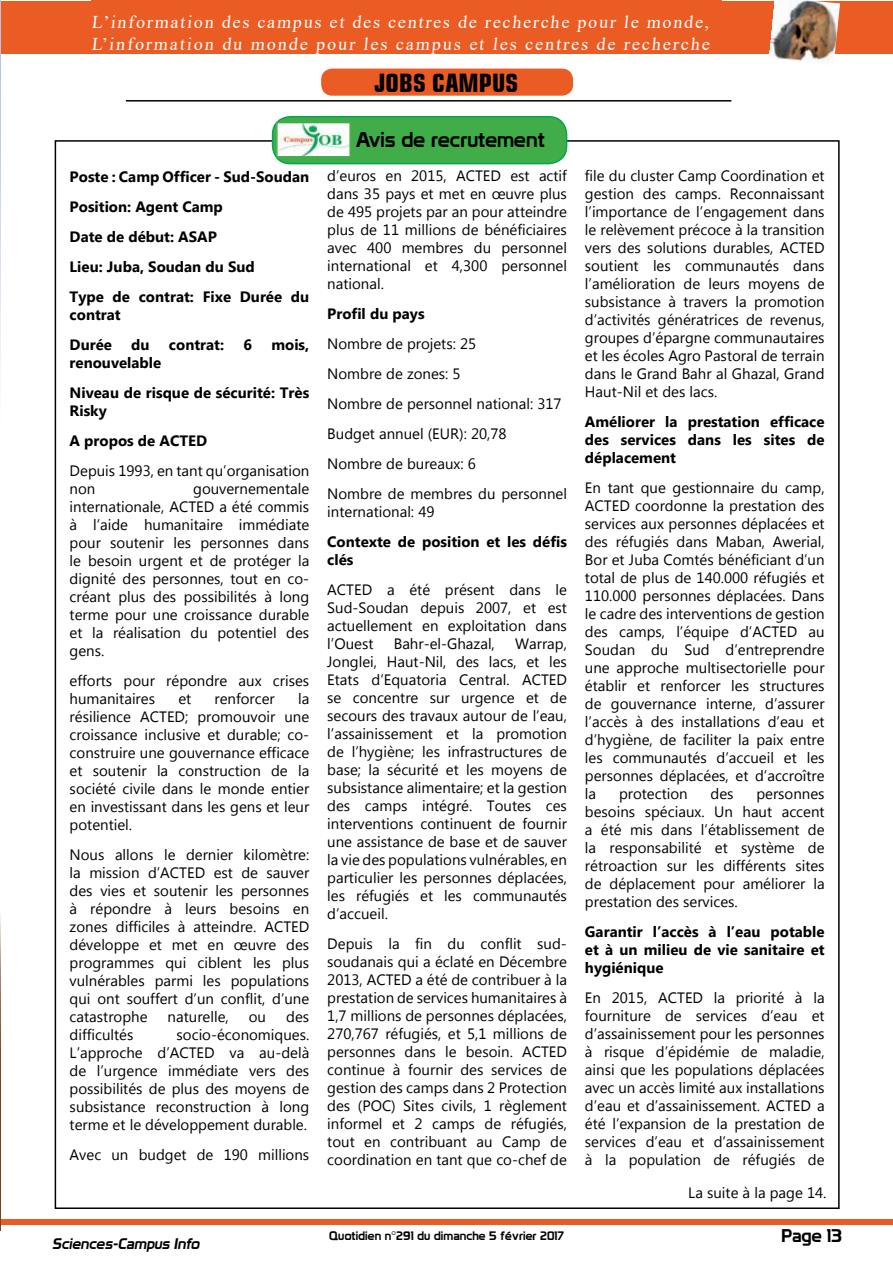
<style>
.page{position:relative;width:893px;height:1263px;background:#fff}
.page>*{position:absolute;margin:0;border:0;box-sizing:border-box;transform-origin:0 0}
.t1{font:700 condensed 25.5px "Square 721 BT";color:#000}
.t2{font:21px "Prototype";color:#000}
.t3{font:18px/21.6px "Times New Roman";letter-spacing:.105em;color:#fff}
.t4{font:18px "Prototype";color:#000}
.t5{font:15px/18px "Myanmar Text";color:#000;text-align:justify}
.t6{font:700 15px/30px "Myanmar Text";color:#000}
.t7{font:italic 15px "Prototype";color:#000}
.t8{font:12px "Prototype";letter-spacing:.01em;color:#000}
</style>
<div class="page">
<div style="left:0;top:1219px;width:893px;height:6px;background:#ea5c24"></div>
<div style="left:0;top:1px;width:893px;height:53px;background:#ea5c24"></div>
<div style="left:91px;top:0;width:631px;height:50px;background:#ea5c24"></div>
<img style="left:769px;top:0;width:71px;height:64px">
<hr style="left:126px;top:100px;width:605px;height:2px;background:#000">
<div style="left:322px;top:69px;width:250px;height:26px;background:#ea5c24;border-radius:11px"></div>
<div style="left:321px;top:69px;width:252px;height:27px;border:2px solid #ea5c24;border-radius:11px"></div>
<div style="left:273px;top:117px;width:294px;height:47px;background:#41ad49;border-radius:18px"></div>
<div style="left:272px;top:116px;width:295px;height:48px;border:2px solid #00a651;border-radius:18px"></div>
<img style="left:279px;top:125px;width:69px;height:30px">
<div style="left:276px;top:122px;width:75px;height:36px;border:2px solid #41ad49"></div>
<img style="left:0;top:0;width:1px;height:1230px">
<p class="t3" style="left:91px;top:11px;width:622px">L’information des campus et des centres de recherche pour le monde,<br>L’information du monde pour les campus et les centres de recherche</p>
<h1 class="t1" style="left:375px;top:67px;width:145px">JOBS CAMPUS</h1>
<h2 class="t2" style="left:356px;top:127px;width:190px">Avis de recrutement</h2>
<p class="t6" style="left:70px;top:162px;width:241px">Poste : Camp Officer - Sud-Soudan<br>Position: Agent Camp<br>Date de début: ASAP<br>Lieu: Juba, Soudan du Sud<br>Type de contrat: Fixe Durée du</p>
<p class="t6" style="left:70px;top:300px;width:53px">contrat<br>Durée</p>
<p class="t5" style="left:327px;top:167px;width:241px">d’euros en 2015, ACTED est actif dans 35 pays et met en œuvre plus de 495 projets par an pour atteindre plus de 11 millions de bénéficiaires avec 400 membres du personnel international et 4,300 personnel national.</p>
<p class="t6" style="left:327px;top:299px;width:99px">Profil du pays</p>
<p class="t5" style="left:327px;top:329px;width:241px;line-height:30px;text-align:left">Nombre de projets: 25<br>Nombre de zones: 5<br>Nombre de personnel national: 317<br>Budget annuel (EUR): 20,78<br>Nombre de bureaux: 6<br>Nombre de membres du personnel</p>
<p class="t5" style="left:327px;top:503px;width:109px">international: 49</p>
<p class="t6" style="left:327px;top:533px;width:241px;line-height:18px">Contexte de position et les défis clés</p>
<p class="t5" style="left:327px;top:581px;width:241px">ACTED a été présent dans le Sud-Soudan depuis 2007, et est actuellement en exploitation dans l’Ouest</p>
<p class="t5" style="left:585px;top:167px;width:241px">file du cluster Camp Coordination et gestion des camps. Reconnaissant l’importance de l’engagement dans le relèvement précoce à la transition vers des solutions durables, ACTED soutient les communautés dans l’amélioration de leurs moyens de subsistance à travers la promotion d’activités génératrices de revenus, groupes d’épargne communautaires et les écoles Agro Pastoral de terrain dans le Grand Bahr al Ghazal, Grand Haut-Nil et des lacs.</p>
<p class="t6" style="left:585px;top:413px;width:241px;line-height:18px;text-align:justify">Améliorer la prestation efficace des services dans les sites de déplacement</p>
<p class="t5" style="left:585px;top:479px;width:241px">En tant que gestionnaire du camp, ACTED coordonne la prestation des services aux personnes déplacées et des réfugiés dans Maban, Awerial, Bor et Juba Comtés bénéficiant d’un total de plus de 140.000 réfugiés et 110.000 personnes déplacées. Dans le cadre des interventions de gestion des camps, l’équipe d’ACTED au Soudan du Sud d’entreprendre une approche multisectorielle pour établir et renforcer les structures de gouvernance interne, d’assurer l’accès à des installations d’eau et d’hygiène, de faciliter la paix entre les communautés d’accueil et les personnes déplacées, et d’accroître la</p>
<p class="t6" style="left:131px;top:330px;width:20px">du</p>
<p class="t6" style="left:169px;top:330px;width:57px">contrat:</p>
<p class="t6" style="left:243px;top:330px;width:10px">6</p>
<p class="t6" style="left:271px;top:330px;width:39px">mois,</p>
<p class="t6" style="left:70px;top:348px;width:241px">renouvelable<br>Niveau de risque de sécurité: Très</p>
<p class="t6" style="left:70px;top:396px;width:139px">Risky<br>A propos de ACTED</p>
<p class="t5" style="left:70px;top:462px;width:241px">Depuis 1993, en tant qu’organisation non</p>
<p class="t5" style="left:70px;top:480px;width:241px;text-indent:124px">gouvernementale internationale, ACTED a été commis à l’aide humanitaire immédiate pour soutenir les personnes dans le besoin urgent et de protéger la dignité des personnes, tout en co&shy;créant plus des possibilités à long terme pour une croissance durable et la réalisation du potentiel des gens.</p>
<p class="t5" style="left:70px;top:672px;width:241px">efforts pour répondre aux crises humanitaires</p>
<p class="t5" style="left:394px;top:635px;width:103px">Bahr-el-Ghazal,</p>
<p class="t5" style="left:327px;top:635px;width:241px;text-indent:188px">Warrap, Jonglei, Haut-Nil, des lacs, et les Etats d’Equatoria Central. ACTED se concentre sur urgence et de secours des travaux autour de l’eau, l’assainissement et la promotion de l’hygiène; les infrastructures de base; la sécurité et les moyens de subsistance alimentaire; et la gestion des camps intégré. Toutes ces interventions continuent de fournir une assistance de base et de sauver la vie des populations vulnérables, en particulier les personnes déplacées, les réfugiés et les communautés d’accueil.</p>
<p class="t5" style="left:327px;top:935px;width:241px">Depuis la fin du conflit sud&shy;soudanais qui a éclaté en Décembre 2013, ACTED a été de contribuer à la prestation de services humanitaires à 1,7 millions de personnes déplacées, 270,767 réfugiés, et 5,1 millions de personnes dans le besoin. ACTED continue à fournir des services de gestion des camps dans 2 Protection des (POC) Sites civils, 1 règlement informel et 2 camps de réfugiés, tout en contribuant au Camp de coordination en tant que co-chef de</p>
<p class="t5" style="left:178px;top:690px;width:14px">et</p>
<p class="t5" style="left:215px;top:690px;width:62px">renforcer</p>
<p class="t5" style="left:70px;top:690px;width:241px;text-indent:228px">la résilience ACTED; promouvoir une croissance inclusive et durable; co&shy;construire une gouvernance efficace et soutenir la construction de la société civile dans le monde entier en investissant dans les gens et leur potentiel.</p>
<p class="t5" style="left:70px;top:846px;width:241px">Nous allons le dernier kilomètre: la mission d’ACTED est de sauver des vies et soutenir les personnes à répondre à leurs besoins en zones difficiles à atteindre. ACTED développe et met en œuvre des programmes qui ciblent les plus vulnérables parmi les populations qui ont souffert d’un conflit, d’une catastrophe</p>
<p class="t5" style="left:619px;top:785px;width:70px">protection</p>
<p class="t5" style="left:710px;top:785px;width:25px">des</p>
<p class="t5" style="left:585px;top:785px;width:241px;text-indent:171px">personnes besoins spéciaux. Un haut accent a été mis dans l’établissement de la responsabilité et système de rétroaction sur les différents sites de déplacement pour améliorer la prestation des services.</p>
<p class="t6" style="left:585px;top:923px;width:241px;line-height:18px;text-align:justify">Garantir l’accès à l’eau potable et à un milieu de vie sanitaire et hygiénique</p>
<p class="t5" style="left:585px;top:989px;width:241px">En 2015, ACTED la priorité à la fourniture de services d’eau et d’assainissement pour les personnes à risque d’épidémie de maladie, ainsi que les populations déplacées avec un accès limité aux installations d’eau et d’assainissement. ACTED a été l’expansion de la prestation de services d’eau et d’assainissement à la population de réfugiés de</p>
<p class="t5" style="left:168px;top:1008px;width:63px">naturelle,</p>
<p class="t5" style="left:249px;top:1008px;width:19px">ou</p>
<p class="t5" style="left:286px;top:1008px;width:25px">des</p>
<p class="t5" style="left:70px;top:1026px;width:241px;text-indent:107px">socio-économiques.<br>L’approche d’ACTED va au-delà de l’urgence immédiate vers des possibilités de plus des moyens de subsistance reconstruction à long terme et le développement durable.</p>
<p class="t5" style="left:70px;top:1146px;width:241px">Avec un budget de 190 millions</p>
<p class="t5" style="left:70px;top:1026px;width:65px">difficultés</p>
<p class="t5" style="left:688px;top:1184px;width:140px">La suite à la page 14.</p>
<p class="t7" style="left:52px;top:1234px;width:152px">Sciences-Campus Info</p>
<p class="t4" style="left:781px;top:1225px;width:62px">Page 13</p>
<p class="t8" style="left:329px;top:1228px;width:236px">Quotidien n°291 du dimanche 5 février 2017</p>
</div>
